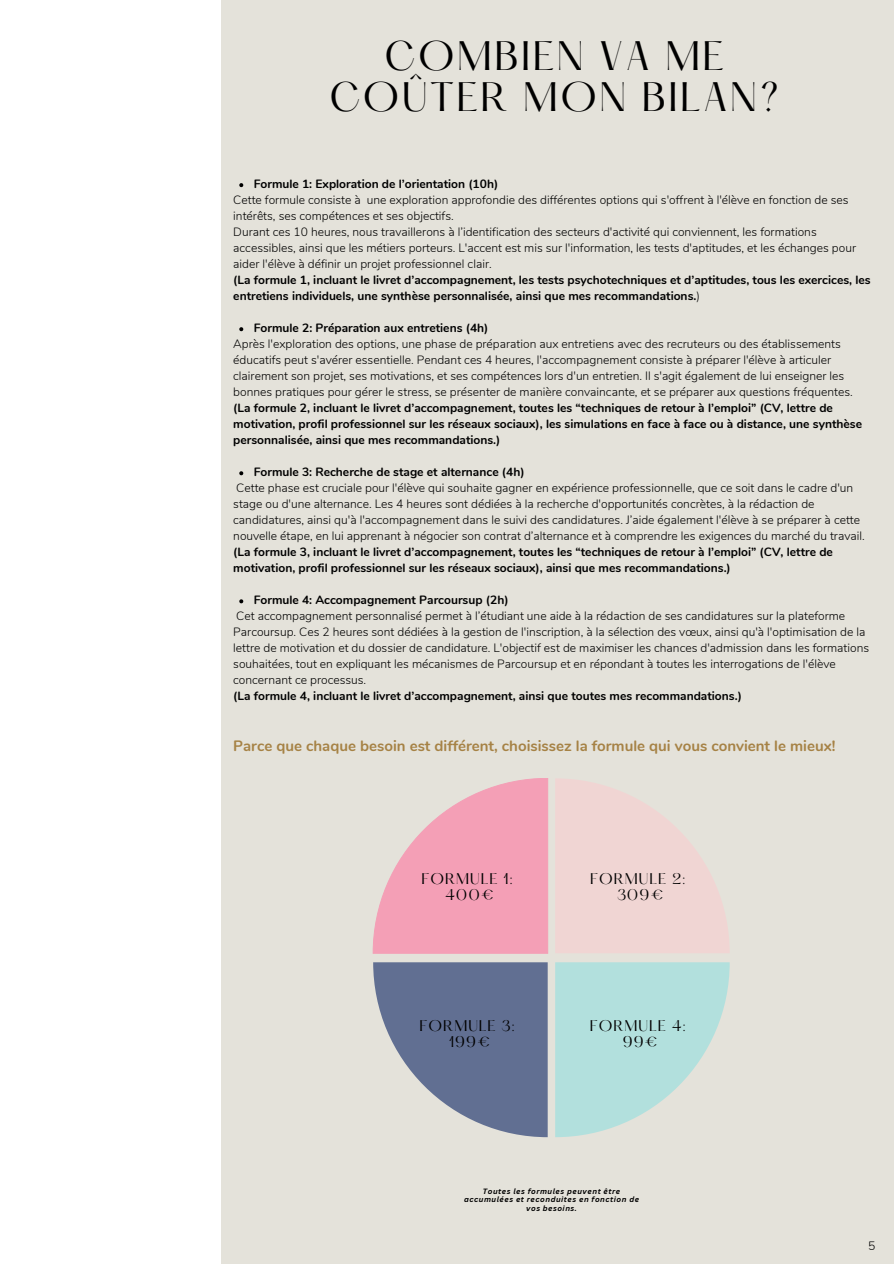
<style>
.page{position:relative;width:894px;height:1264px;background:#fff}
.page>*{position:absolute;margin:0;border:0;box-sizing:border-box;transform-origin:0 0}
.t1{font:36px/41.7px "Hatton";letter-spacing:.07em;color:#000;text-align:center}
.t2{font:700 15px "Nunito";color:#a68245}
.t3{font:13.5px/15.8px "Hatton";letter-spacing:.07em;color:#000;text-align:center}
.t4{font:300 12.15px "Nunito";color:#000}
.t5{font:300 12px/16px "Nunito";color:#000}
.t6{font:700 12px "Nunito";color:#000}
.t7{font:italic 700 7.5px "Canva Sans";letter-spacing:.07em;color:#000}
.s1{font-weight:700}
</style>
<div class="page">
<div style="left:0;top:0;width:893px;height:1263px;background:#e4e2da"></div>
<div style="left:0;top:0;width:220px;height:1263px;background:#fff"></div>
<svg style="left:373px;top:778px;width:175px;height:175px"></svg>
<svg style="left:373px;top:962px;width:174px;height:175px"></svg>
<svg style="left:555px;top:779px;width:174px;height:174px"></svg>
<svg style="left:555px;top:962px;width:174px;height:175px"></svg>
<svg style="left:239px;top:183px;width:4px;height:4px"></svg>
<svg style="left:239px;top:327px;width:4px;height:4px"></svg>
<svg style="left:239px;top:471px;width:4px;height:4px"></svg>
<svg style="left:239px;top:599px;width:4px;height:4px"></svg>
<h1 class="t1" style="left:329px;top:39px;width:451px">COMBIEN VA ME<br>COÛTER MON BILAN?</h1>
<h4 class="t6" style="left:253px;top:176px;width:246px">Formule 1: Exploration de l’orientation (10h)</h4>
<p class="t5" style="left:233px;top:192px;width:638px">Cette formule consiste à une exploration approfondie des différentes options qui s'offrent à l'élève en fonction de ses intérêts, ses compétences et ses objectifs.<br>Durant ces 10 heures, nous travaillerons à l’identification des secteurs d'activité qui conviennent, les formations accessibles, ainsi que les métiers porteurs. L'accent est mis sur l'information, les tests d'aptitudes, et les échanges pour aider l'élève à définir un projet professionnel clair.<br><span class="s1">(La formule 1, incluant le livret d’accompagnement, les tests psychotechniques et d’aptitudes, tous les exercices, les entretiens individuels, une synthèse personnalisée, ainsi que mes recommandations.</span>)</p>
<h4 class="t6" style="left:253px;top:320px;width:236px">Formule 2: Préparation aux entretiens (4h)</h4>
<p class="t5" style="left:233px;top:336px;width:630px">Après l'exploration des options, une phase de préparation aux entretiens avec des recruteurs ou des établissements éducatifs peut s'avérer essentielle. Pendant ces 4 heures, l'accompagnement consiste à préparer l'élève à articuler clairement son projet, ses motivations, et ses compétences lors d'un entretien. Il s'agit également de lui enseigner les bonnes pratiques pour gérer le stress, se présenter de manière convaincante, et se préparer aux questions fréquentes. <span class="s1">(La formule 2, incluant le livret d’accompagnement, toutes les “techniques de retour à l’emploi” (CV, lettre de motivation, profil professionnel sur les réseaux sociaux), les simulations en face à face ou à distance, une synthèse personnalisée, ainsi que mes recommandations.)</span></p>
<h4 class="t6" style="left:253px;top:464px;width:272px">Formule 3: Recherche de stage et alternance (4h)</h4>
<p class="t5" style="left:233px;top:480px;width:632px">Cette phase est cruciale pour l'élève qui souhaite gagner en expérience professionnelle, que ce soit dans le cadre d'un stage ou d'une alternance. Les 4 heures sont dédiées à la recherche d'opportunités concrètes, à la rédaction de candidatures, ainsi qu'à l'accompagnement dans le suivi des candidatures. J’aide également l'élève à se préparer à cette nouvelle étape, en lui apprenant à négocier son contrat d’alternance et à comprendre les exigences du marché du travail. <span class="s1">(La formule 3, incluant le livret d’accompagnement, toutes les “techniques de retour à l’emploi” (CV, lettre de motivation, profil professionnel sur les réseaux sociaux), ainsi que mes recommandations.)</span></p>
<h4 class="t6" style="left:253px;top:592px;width:256px">Formule 4: Accompagnement Parcoursup (2h)</h4>
<h3 class="t5" style="left:233px;top:608px;width:637px">Cet accompagnement personnalisé permet à l’étudiant une aide à la rédaction de ses candidatures sur la plateforme Parcoursup. Ces 2 heures sont dédiées à la gestion de l'inscription, à la sélection des vœux, ainsi qu'à l'optimisation de la lettre de motivation et du dossier de candidature. L'objectif est de maximiser les chances d'admission dans les formations souhaitées, tout en expliquant les mécanismes de Parcoursup et en répondant à toutes les interrogations de l'élève concernant ce processus.<br><span class="s1">(La formule 4, incluant le livret d’accompagnement, ainsi que toutes mes recommandations.)</span></h3>
<p class="t2" style="left:233px;top:736px;width:603px">Parce que chaque besoin est différent, choisissez la formule qui vous convient le mieux!</p>
<h2 class="t3" style="left:421px;top:872px;width:93px">FORMULE 1:<br>400€</h2>
<p class="t3" style="left:590px;top:872px;width:97px">FORMULE 2:<br>309€</p>
<p class="t3" style="left:419px;top:1019px;width:97px">FORMULE 3:<br>199€</p>
<p class="t3" style="left:589px;top:1019px;width:98px">FORMULE 4:<br>99€</p>
<h2 class="t7" style="left:482px;top:1185px;width:139px">Toutes les formules peuvent être</h2>
<h2 class="t7" style="left:464px;top:1194px;width:176px">accumulées et reconduites en fonction de</h2>
<h2 class="t7" style="left:526px;top:1202px;width:52px">vos besoins.</h2>
<p class="t4" style="left:868px;top:1237px;width:9px">5</p>
</div>
